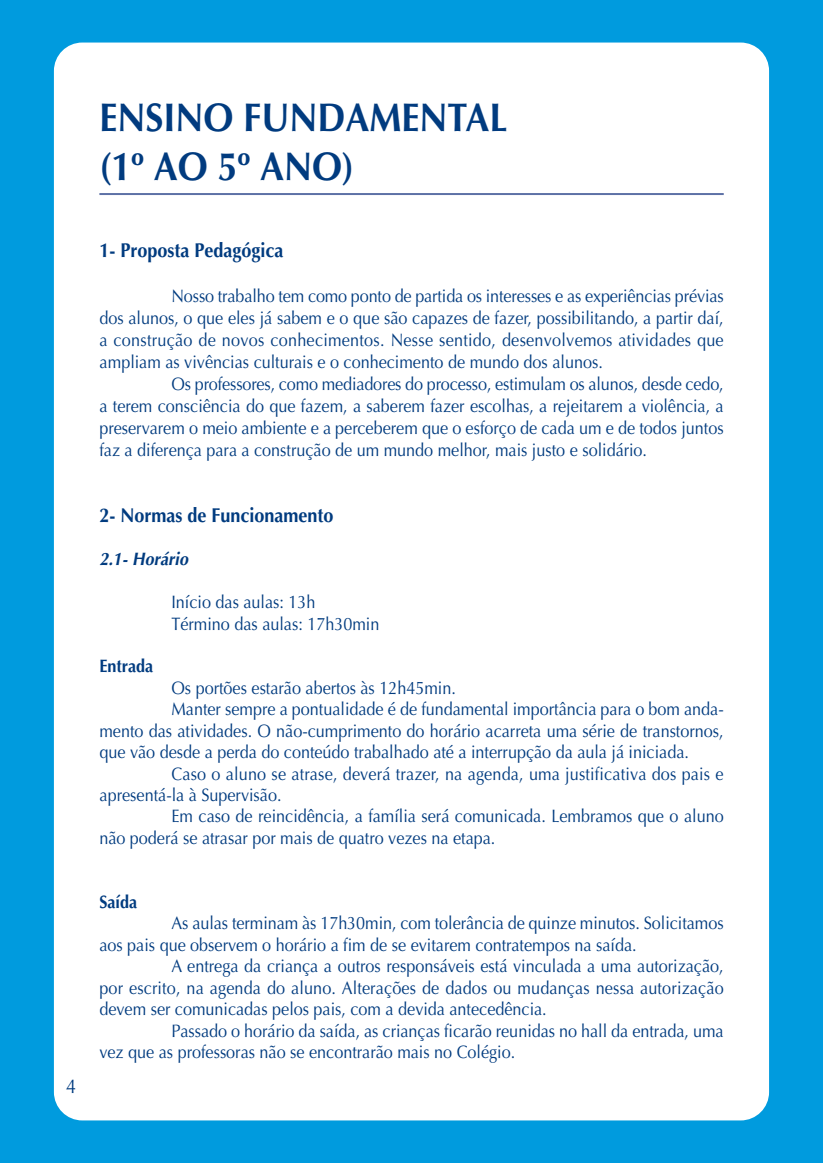
<style>
.page{position:relative;width:823px;height:1163px;background:#fff}
.page>*{position:absolute;margin:0;border:0;box-sizing:border-box;transform-origin:0 0}
.t1{font:700 40px/48.6px "Optima";color:#013b7f;scale:.9 1}
.t2{font:700 20px "Optima";color:#013b7f;scale:.9 1}
.t3{font:20px "Optima";color:#013b7f;scale:.9 1}
.t4{font:18px/21.8px "Optima";color:#013b7f;text-align:justify;scale:.9 1}
.t5{font:700 18px "Optima";color:#013b7f;scale:.9 1}
.t6{font:italic 700 18px "Optima";color:#013b7f;scale:.9 1}
</style>
<div class="page">
<div style="left:0;top:0;width:822px;height:1162px;background:#009bde"></div>
<div style="left:54px;top:43px;width:714px;height:1077px;background:#fff;border-radius:28px"></div>
<hr style="left:99px;top:193px;width:624px;height:2px;background:#5d71a6">
<p class="t3" style="left:66px;top:1077px;width:13px">4</p>
<h1 class="t1" style="left:99px;top:97px;width:455px">ENSINO FUNDAMENTAL (1º AO 5º ANO)</h1>
<p class="t2" style="left:99px;top:242px;width:206px">1- Proposta Pedagógica</p>
<p class="t4" style="left:99px;top:287px;width:694px;text-indent:72px">Nosso trabalho tem como ponto de partida os interesses e as experiências prévias dos alunos, o que eles já sabem e o que são capazes de fazer, possibilitando, a partir daí, a construção de novos conhecimentos. Nesse sentido, desenvolvemos atividades que ampliam as vivências culturais e o conhecimento de mundo dos alunos.</p>
<p class="t4" style="left:99px;top:374px;width:694px;text-indent:72px">Os professores, como mediadores do processo, estimulam os alunos, desde cedo, a terem consciência do que fazem, a saberem fazer escolhas, a rejeitarem a violência, a preservarem o meio ambiente e a perceberem que o esforço de cada um e de todos juntos faz a diferença para a construção de um mundo melhor, mais justo e solidário.</p>
<p class="t2" style="left:99px;top:506px;width:261px">2- Normas de Funcionamento</p>
<p class="t6" style="left:99px;top:552px;width:100px">2.1- Horário</p>
<p class="t4" style="left:171px;top:593px;width:232px">Início das aulas: 13h<br>Término das aulas: 17h30min</p>
<p class="t5" style="left:99px;top:659px;width:61px">Entrada</p>
<p class="t4" style="left:171px;top:678px;width:317px">Os portões estarão abertos às 12h45min.</p>
<p class="t4" style="left:171px;top:700px;width:614px">Manter sempre a pontualidade é de fundamental importância para o bom anda-</p>
<p class="t4" style="left:99px;top:721px;width:694px">mento das atividades. O não-cumprimento do horário acarreta uma série de transtornos,</p>
<p class="t4" style="left:99px;top:742px;width:656px">que vão desde a perda do conteúdo trabalhado até a interrupção da aula já iniciada.</p>
<p class="t4" style="left:171px;top:764px;width:614px">Caso o aluno se atrase, deverá trazer, na agenda, uma justificativa dos pais e</p>
<p class="t4" style="left:99px;top:785px;width:204px">apresentá-la à Supervisão.</p>
<p class="t4" style="left:171px;top:807px;width:614px">Em caso de reincidência, a família será comunicada. Lembramos que o aluno</p>
<p class="t4" style="left:99px;top:828px;width:441px">não poderá se atrasar por mais de quatro vezes na etapa.</p>
<p class="t5" style="left:99px;top:894px;width:43px">Saída</p>
<p class="t4" style="left:99px;top:914px;width:694px;text-indent:72px">As aulas terminam às 17h30min, com tolerância de quinze minutos. Solicitamos aos pais que observem o horário a fim de se evitarem contratempos na saída.</p>
<p class="t4" style="left:99px;top:957px;width:694px;text-indent:72px">A entrega da criança a outros responsáveis está vinculada a uma autorização, por escrito, na agenda do aluno. Alterações de dados ou mudanças nessa autorização devem ser comunicadas pelos pais, com a devida antecedência.</p>
<p class="t4" style="left:99px;top:1021px;width:694px;text-indent:72px">Passado o horário da saída, as crianças ficarão reunidas no hall da entrada, uma vez que as professoras não se encontrarão mais no Colégio.</p>
</div>
